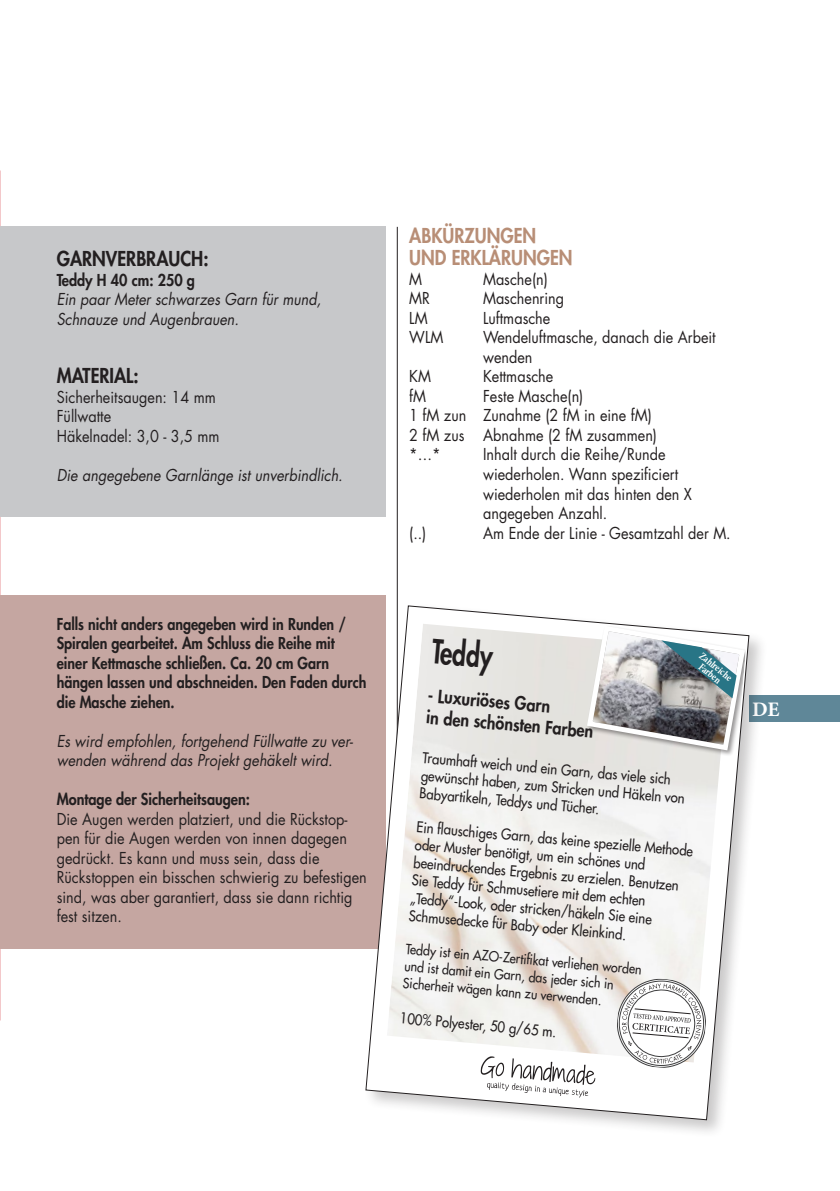
<style>
.page{position:relative;width:840px;height:1191px;background:#fff}
.page>*{position:absolute;margin:0;border:0;box-sizing:border-box;transform-origin:0 0}
.t1{font:800 32.4px "Futura Std";color:#231f20;scale:.75 1}
.t2{font:700 20.6px "Minion Pro";color:#fff}
.t3{font:800 20px/22px "Futura Std";color:#b88e76;scale:.9 1}
.t4{font:800 20px "Futura Std";color:#231f20;scale:.9 1}
.t5{font:800 17.8px/21.4px "Futura Std";color:#231f20;scale:.9 1}
.t6{font:16px/19.6px "Futura Std";color:#231f20;scale:.9 1}
.t7{font:italic 16px/19.6px "Futura Std";color:#231f20;scale:.9 1}
.t8{font:800 16px/19.6px "Futura Std";color:#231f20;scale:.89 1}
.t9{font:800 16px "Futura Std";color:#231f20;scale:.9 1}
.t10{font:500 14.6px/17.8px "Futura Std";color:#231f20;scale:.9 1}
.t11{font:500 13.8px/17px "Futura Std";color:#231f20;scale:.9 1}
.t12{font:700 10.4px/9px "Minion Pro";color:#fff;text-align:center;scale:.86 1}
</style>
<div class="page">
<hr style="left:397px;top:227px;width:1px;height:737px;background:#231f20">
<img style="left:0;top:170px;width:1px;height:850px">
<div style="left:748px;top:695px;width:91px;height:27px;background:#5f8798"></div>
<div style="left:0;top:227px;width:385px;height:290px;background:#c7c8ca"></div>
<div style="left:0;top:595px;width:385px;height:353px;background:#c5a6a1"></div>
<div style="left:362px;top:603px;width:405px;height:535px;background:#231f20;opacity:.24"></div>
<svg style="left:365px;top:605px;width:384px;height:515px"></svg>
<p class="t4" style="left:57px;top:246px;width:170px">GARNVERBRAUCH:</p>
<p class="t9" style="left:57px;top:269px;width:155px">Teddy H 40 cm: 250 g</p>
<p class="t7" style="left:57px;top:289px;width:295px">Ein paar Meter schwarzes Garn für mund,<br>Schnauze und Augenbrauen.</p>
<p class="t4" style="left:57px;top:363px;width:93px">MATERIAL:</p>
<p class="t6" style="left:57px;top:387px;width:182px">Sicherheitsaugen: 14 mm<br>Füllwatte<br>Häkelnadel: 3,0 - 3,5 mm</p>
<p class="t7" style="left:57px;top:465px;width:319px">Die angegebene Garnlänge ist unverbindlich.</p>
<p class="t8" style="left:57px;top:614px;width:349px">Falls nicht anders angegeben wird in Runden / Spiralen gearbeitet. Am Schluss die Reihe mit einer Kettmasche schließen. Ca. 20 cm Garn hängen lassen und abschneiden. Den Faden durch die Masche ziehen.</p>
<p class="t7" style="left:57px;top:731px;width:331px">Es wird empfohlen, fortgehend Füllwatte zu ver&shy;wenden während das Projekt gehäkelt wird.</p>
<p class="t9" style="left:57px;top:789px;width:216px">Montage der Sicherheitsaugen:</p>
<p class="t6" style="left:57px;top:809px;width:346px">Die Augen werden platziert, und die Rückstop&shy;pen für die Augen werden von innen dagegen gedrückt. Es kann und muss sein, dass die Rückstoppen ein bisschen schwierig zu befestigen sind, was aber garantiert, dass sie dann richtig fest sitzen.</p>
<p class="t3" style="left:409px;top:225px;width:183px">ABKÜRZUNGEN<br>UND ERKLÄRUNGEN</p>
<p class="t6" style="left:409px;top:269px;width:16px">M</p>
<p class="t6" style="left:483px;top:269px;width:73px">Masche(n)</p>
<p class="t6" style="left:409px;top:289px;width:25px">MR</p>
<p class="t6" style="left:483px;top:289px;width:92px">Maschenring</p>
<p class="t6" style="left:409px;top:308px;width:22px">LM</p>
<p class="t6" style="left:483px;top:308px;width:76px">Luftmasche</p>
<p class="t6" style="left:409px;top:328px;width:39px">WLM</p>
<p class="t6" style="left:483px;top:328px;width:260px">Wendeluftmasche, danach die Arbeit wenden</p>
<p class="t6" style="left:409px;top:367px;width:26px">KM</p>
<p class="t6" style="left:483px;top:367px;width:80px">Kettmasche</p>
<p class="t6" style="left:409px;top:386px;width:20px">fM</p>
<p class="t6" style="left:409px;top:386px;width:277px;text-indent:74px">Feste Masche(n)<br>1 fM zun Zunahme (2 fM in eine fM)<br>2 fM zus Abnahme (2 fM zusammen) *…*</p>
<p class="t6" style="left:483px;top:445px;width:233px">Inhalt durch die Reihe/Runde wiederholen. Wann spezificiert wiederholen mit das hinten den X angegeben Anzahl.</p>
<p class="t6" style="left:409px;top:523px;width:21px">(..)</p>
<p class="t6" style="left:483px;top:523px;width:276px">Am Ende der Linie - Gesamtzahl der M.</p>
<h1 class="t1" style="left:433px;top:630px;width:83px;rotate:5deg">Teddy</h1>
<p class="t5" style="left:429px;top:684px;width:188px;rotate:5deg">- Luxuriöses Garn<br>in den schönsten Farben</p>
<p class="t10" style="left:423px;top:748px;width:295px;rotate:5deg">Traumhaft weich und ein Garn, das viele sich gewünscht haben, zum Stricken und Häkeln von<br>Babyartikeln, Teddys und Tücher.</p>
<p class="t10" style="left:417px;top:818px;width:310px;rotate:5deg">Ein fl auschiges Garn, das keine spezielle Methode oder Muster benötigt, um ein schönes und beeindruckendes Ergebnis zu erzielen. Benutzen Sie Teddy für Schmusetiere mit dem echten „Teddy“-Look, oder stricken/häkeln Sie eine Schmusedecke für Baby oder Kleinkind.</p>
<p class="t11" style="left:406px;top:940px;width:264px;rotate:5deg">Teddy ist ein AZO-Zertifi kat verliehen worden und ist damit ein Garn, das jeder sich in<br>Sicherheit wägen kann zu verwenden.</p>
<p class="t10" style="left:400px;top:1009px;width:176px;rotate:5deg">100% Polyester, 50 g/65 m.</p>
<p class="t12" style="left:703px;top:650px;width:47px;rotate:39deg">Zahlreiche<br>Farben</p>
<p class="t2" style="left:751px;top:695px;width:29px">DE</p>
</div>
